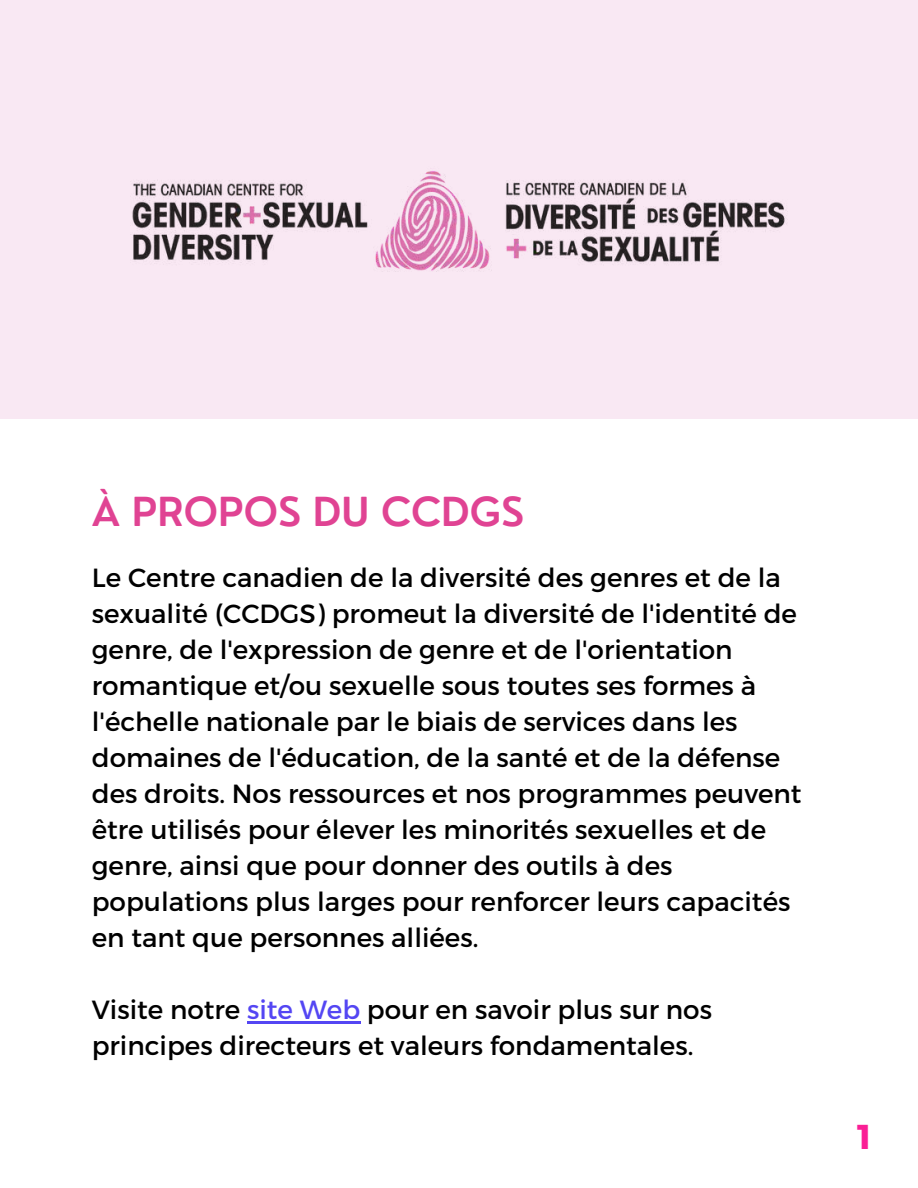
<style>
.page{position:relative;width:918px;height:1188px;background:#f9e8f3}
.page>*{position:absolute;margin:0;border:0;box-sizing:border-box;transform-origin:0 0}
.t1{font:600 39px "Nourd";color:#e04393}
.t2{font:700 34.5px "Montserrat";color:#fa1f95}
.t3{font:26.25px/36px "Montserrat";color:#000}
.s1{color:#5446f3}
</style>
<div class="page">
<div style="left:0;top:419px;width:918px;height:769px;background:#fff"></div>
<img style="left:132px;top:171px;width:653px;height:101px">
<hr style="left:247px;top:1021px;width:113px;height:2px;background:#5446f3">
<h1 class="t1" style="left:92px;top:487px;width:434px">À PROPOS DU CCDGS</h1>
<p class="t3" style="left:92px;top:558px;width:711px">Le Centre canadien de la diversité des genres et de la sexualité (CCDGS) promeut la diversité de l'identité de genre, de l'expression de genre et de l'orientation romantique et/ou sexuelle sous toutes ses formes à l'échelle nationale par le biais de services dans les domaines de l'éducation, de la santé et de la défense des droits. Nos ressources et nos programmes peuvent être utilisés pour élever les minorités sexuelles et de genre, ainsi que pour donner des outils à des populations plus larges pour renforcer leurs capacités en tant que personnes alliées.</p>
<p class="t3" style="left:92px;top:990px;width:622px">Visite notre <span class="s1">site Web</span> pour en savoir plus sur nos principes directeurs et valeurs fondamentales.</p>
<h2 class="t2" style="left:857px;top:1114px;width:16px">1</h2>
</div>
